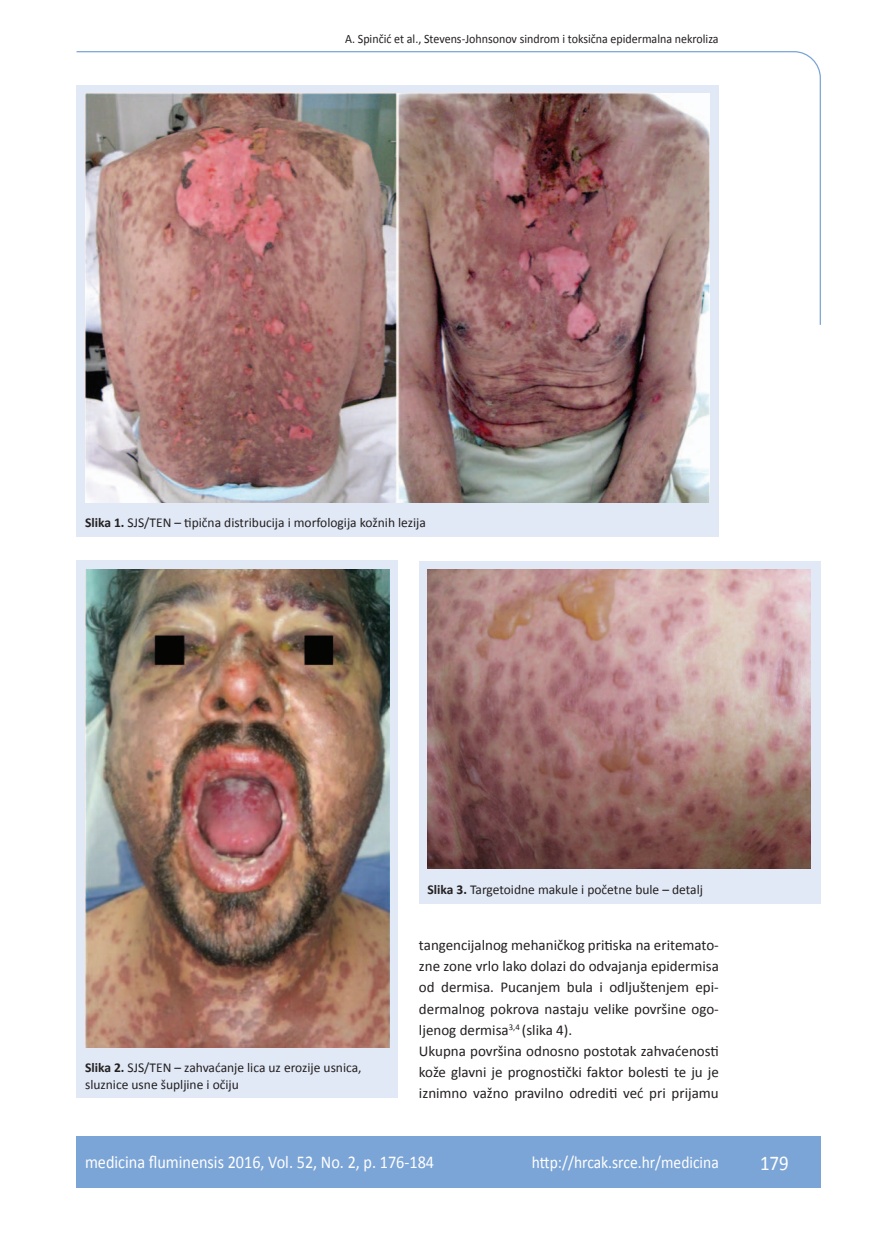
<style>
.page{position:relative;width:872px;height:1234px;background:#fff}
.page>*{position:absolute;margin:0;border:0;box-sizing:border-box;transform-origin:0 0}
.t1{font:21px "Calibri";color:#fff;scale:.9 1}
.t2{font:18px "Calibri";color:#fff;scale:.9 1}
.t3{font:17.25px "Calibri";color:#fff;scale:.9 1}
.t4{font:15px/21px "Calibri";color:#231f20}
.t5{font:13.5px/16.5px "Calibri";color:#231f20}
.t6{font:12.75px "Calibri";color:#231f20;scale:.94 1}
.s1{font-weight:700}
</style>
<div class="page">
<svg style="left:76px;top:51px;width:745px;height:275px"></svg>
<div style="left:77px;top:1135px;width:744px;height:51px;background:#7ca5d7"></div>
<div style="left:77px;top:85px;width:642px;height:451px;background:#e1e9f6"></div>
<img style="left:85px;top:94px;width:624px;height:408px">
<div style="left:77px;top:560px;width:321px;height:537px;background:#e1e9f6"></div>
<img style="left:85px;top:569px;width:304px;height:477px">
<div style="left:419px;top:560px;width:402px;height:343px;background:#e1e9f6"></div>
<img style="left:427px;top:569px;width:383px;height:299px">
<p class="t6" style="left:345px;top:30px;width:399px">A. Spinčić et al., Stevens-Johnsonov sindrom i toksična epidermalna nekroliza</p>
<p class="t5" style="left:85px;top:513px;width:342px"><span class="s1">Slika 1.</span> SJS/TEN – tipična distribucija i morfologija kožnih lezija</p>
<p class="t5" style="left:85px;top:1058px;width:278px"><span class="s1">Slika 2.</span> SJS/TEN – zahvaćanje lica uz erozije usnica, sluznice usne šupljine i očiju</p>
<p class="t5" style="left:427px;top:880px;width:277px"><span class="s1">Slika 3.</span> Targetoidne makule i početne bule – detalj</p>
<p class="t4" style="left:419px;top:933px;width:301px">tangencijalnog mehaničkog pritiska na eritemato&shy;zne zone vrlo lako dolazi do odvajanja epidermisa od dermisa. Pucanjem bula i odljuštenjem epi&shy;dermalnog pokrova nastaju velike površine ogo&shy;ljenog dermisa<sup>3,4</sup> (slika 4).<br>Ukupna površina odnosno postotak zahvaćenosti kože glavni je prognostički faktor bolesti te ju je iznimno važno pravilno odrediti već pri prijamu</p>
<p class="t2" style="left:85px;top:1150px;width:389px">medicina fluminensis 2016, Vol. 52, No. 2, p. 176-184</p>
<p class="t3" style="left:532px;top:1151px;width:209px">http://hrcak.srce.hr/medicina</p>
<h1 class="t1" style="left:760px;top:1149px;width:33px">179</h1>
</div>
